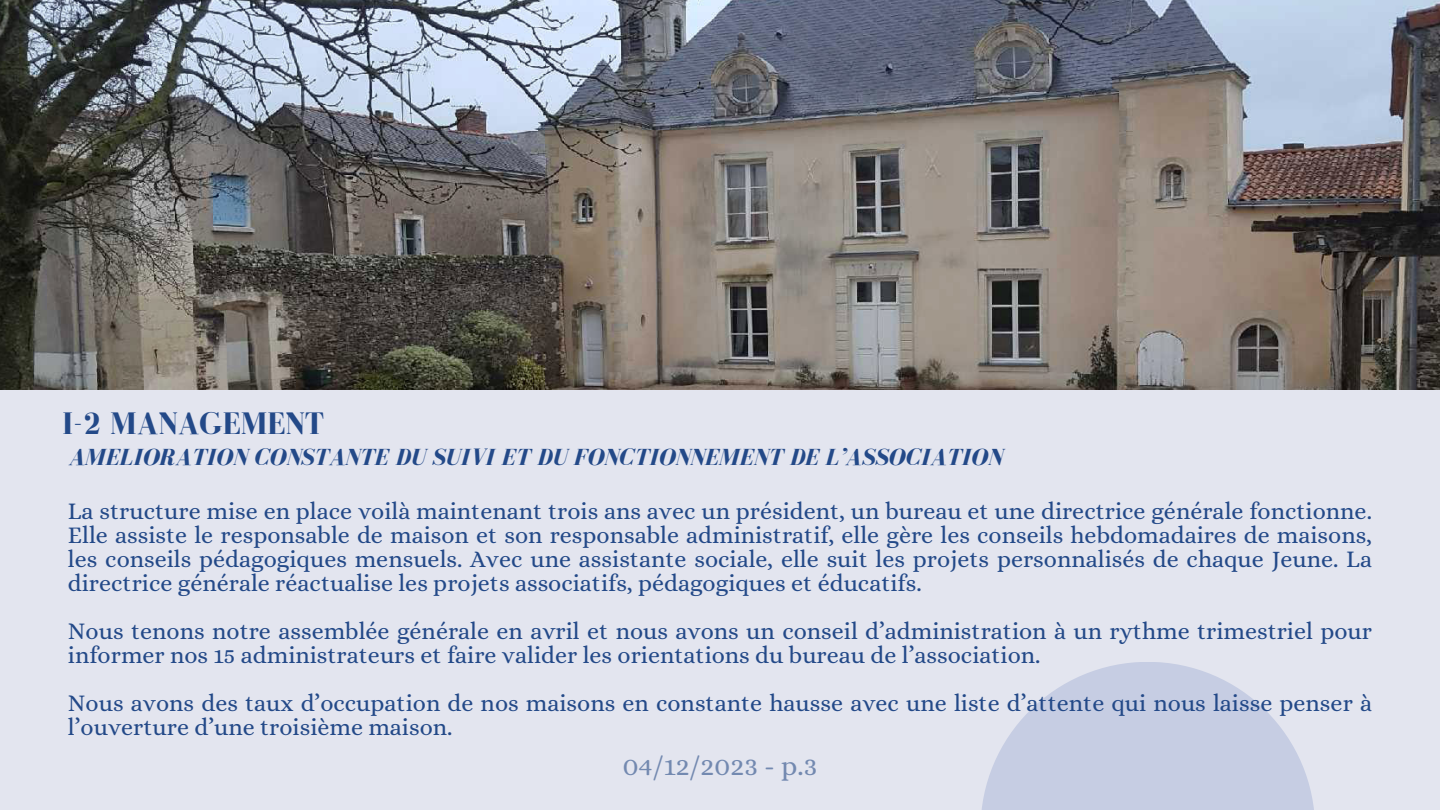
<style>
.page{position:relative;width:1440px;height:810px;background:#e3e5ef}
.page>*{position:absolute;margin:0;border:0;box-sizing:border-box;transform-origin:0 0}
.t1{font:700 32px "Bodoni FLF";color:#234988}
.t2{font:28px "Alice";color:#7389b0}
.t3{font:24px/24px "Alice";color:#234988}
.t4{font:italic 700 24px "Bodoni FLF";color:#234988}
</style>
<div class="page">
<svg style="left:982px;top:662px;width:332px;height:148px;fill:#c6cde3"></svg>
<img style="left:0;top:0;width:1440px;height:389px">
<p class="t1" style="left:62px;top:406px;width:264px">I-2 MANAGEMENT</p>
<p class="t4" style="left:69px;top:444px;width:935px">AMELIORATION CONSTANTE DU SUIVI ET DU FONCTIONNEMENT DE L’ASSOCIATION</p>
<p class="t3" style="left:68px;top:499px;width:1306px;text-align:justify">La structure mise en place voilà maintenant trois ans avec un président, un bureau et une directrice générale fonctionne.<br>Elle assiste le responsable de maison et son responsable administratif, elle gère les conseils hebdomadaires de maisons, les conseils pédagogiques mensuels. Avec une assistante sociale, elle suit les projets personnalisés de chaque Jeune. La directrice générale réactualise les projets associatifs, pédagogiques et éducatifs.</p>
<p class="t3" style="left:68px;top:619px;width:1306px">Nous tenons notre assemblée générale en avril et nous avons un conseil d’administration à un rythme trimestriel pour informer nos 15 administrateurs et faire valider les orientations du bureau de l’association.</p>
<p class="t3" style="left:68px;top:691px;width:1306px">Nous avons des taux d’occupation de nos maisons en constante hausse avec une liste d’attente qui nous laisse penser à l’ouverture d’une troisième maison.</p>
<p class="t2" style="left:622px;top:750px;width:197px">04/12/2023 - p.3</p>
</div>
